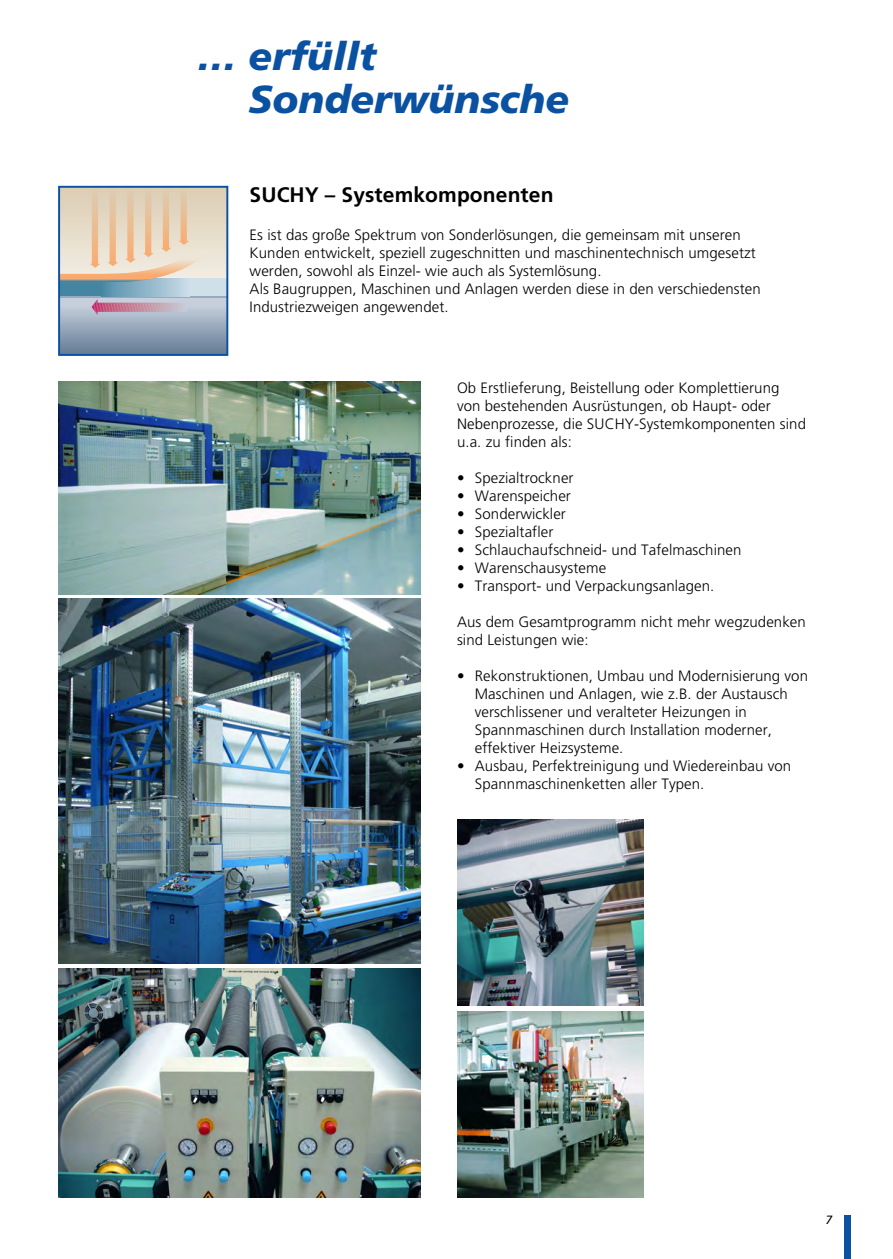
<style>
.page{position:relative;width:893px;height:1259px;background:#fff}
.page>*{position:absolute;margin:0;border:0;box-sizing:border-box;transform-origin:0 0}
.t1{font:italic 900 39px/42px "Frutiger";color:#0a51a1}
.t2{font:700 21px "Frutiger";letter-spacing:.005em;color:#000}
.t3{font:300 15px/18px "Frutiger";letter-spacing:.005em;color:#000}
.t4{font:italic 12px "Frutiger";color:#000}
</style>
<div class="page">
<img style="left:58px;top:185px;width:793px;height:1074px">
<h1 class="t1" style="left:248px;top:39px;width:322px;text-indent:-51px">… erfüllt<br>Sonderwünsche</h1>
<h2 class="t2" style="left:249px;top:186px;width:305px">SUCHY – Systemkomponenten</h2>
<p class="t3" style="left:249px;top:227px;width:513px">Es ist das große Spektrum von Sonderlösungen, die gemeinsam mit unseren Kunden entwickelt, speziell zugeschnitten und maschinentechnisch umgesetzt werden, sowohl als Einzel- wie auch als Systemlösung.<br>Als Baugruppen, Maschinen und Anlagen werden diese in den verschiedensten Industriezweigen angewendet.</p>
<p class="t3" style="left:457px;top:380px;width:350px">Ob Erstlieferung, Beistellung oder Komplettierung von bestehenden Ausrüstungen, ob Haupt- oder Nebenprozesse, die SUCHY-Systemkomponenten sind u.a. zu finden als:</p>
<p class="t3" style="left:457px;top:470px;width:118px">• Spezialtrockner</p>
<p class="t3" style="left:457px;top:488px;width:115px">• Warenspeicher</p>
<p class="t3" style="left:457px;top:506px;width:110px">• Sonderwickler</p>
<p class="t3" style="left:457px;top:524px;width:98px">• Spezialtafler</p>
<p class="t3" style="left:457px;top:542px;width:286px">• Schlauchaufschneid- und Tafelmaschinen</p>
<p class="t3" style="left:457px;top:560px;width:151px">• Warenschausysteme</p>
<p class="t3" style="left:457px;top:578px;width:259px">• Transport- und Verpackungsanlagen.</p>
<p class="t3" style="left:457px;top:614px;width:350px">Aus dem Gesamtprogramm nicht mehr wegzudenken sind Leistungen wie:</p>
<p class="t3" style="left:475px;top:668px;width:334px;text-indent:-18px">• Rekonstruktionen, Umbau und Modernisierung von Maschinen und Anlagen, wie z.B. der Austausch verschlissener und veralteter Heizungen in Spannmaschinen durch Installation moderner, effektiver Heizsysteme.</p>
<p class="t3" style="left:475px;top:758px;width:318px;text-indent:-18px">• Ausbau, Perfektreinigung und Wiedereinbau von<br>Spannmaschinenketten aller Typen.</p>
<p class="t4" style="left:825px;top:1215px;width:8px">7</p>
</div>
